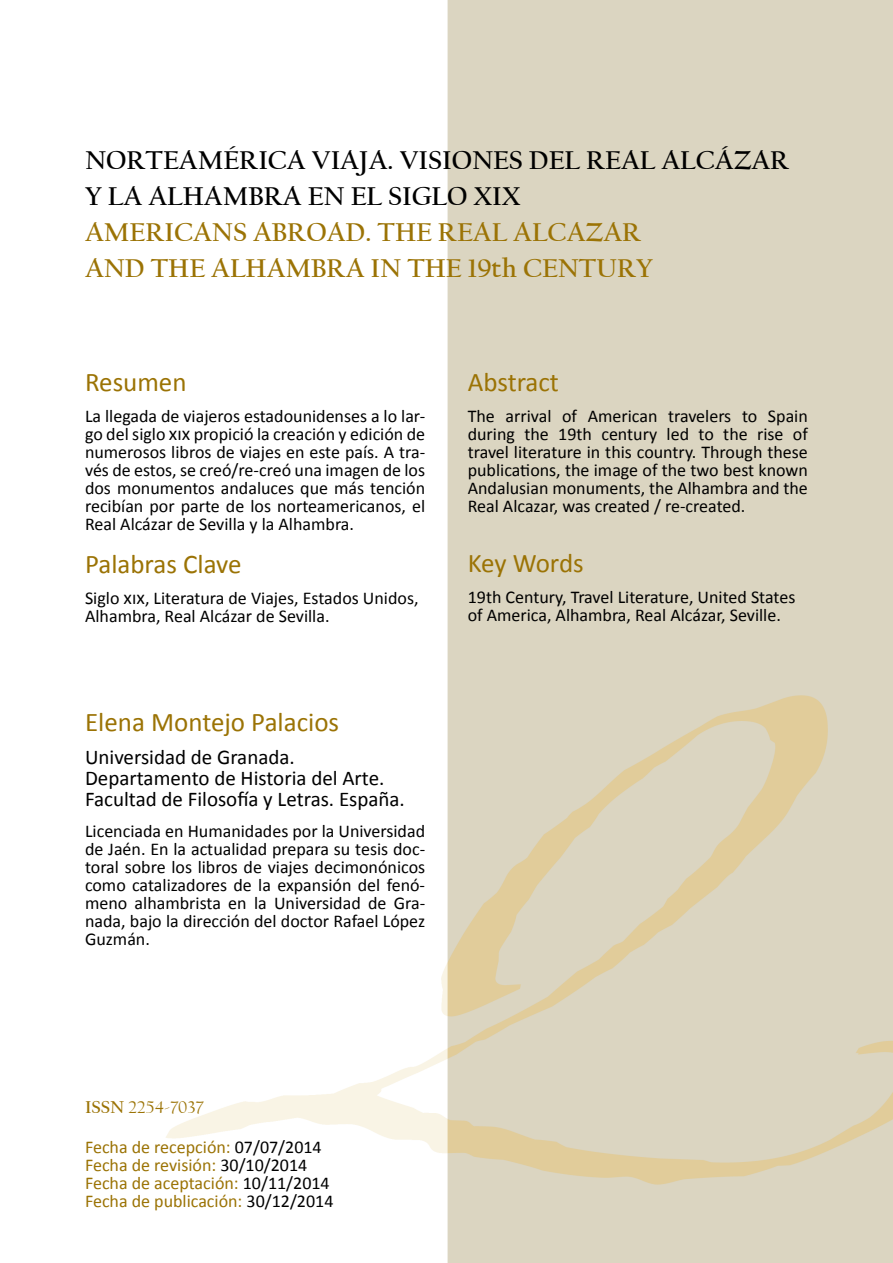
<style>
.page{position:relative;width:893px;height:1263px;background:#fff}
.page>*{position:absolute;margin:0;border:0;box-sizing:border-box;transform-origin:0 0}
.t1{font:700 27px/36px "Californian FB";color:#000}
.t2{font:700 27px/36px "Californian FB";color:#9b7305}
.t3{font:27px "Calibri";color:#9b7305}
.t4{font:21px/21px "Calibri";color:#000}
.t5{font:18px/18px "Calibri";color:#000;text-align:justify}
.t6{font:18px/18px "Calibri";color:#9b7305}
.t7{font:18px "Californian FB";color:#9b7305}
.s1{font-weight:700}
.s2{color:#000}
</style>
<div class="page">
<img style="left:166px;top:0;width:727px;height:1263px">
<h1 class="t1" style="left:85px;top:142px;width:706px">NORTEAMÉRICA VIAJA. VISIONES DEL REAL ALCÁZAR<br>Y LA ALHAMBRA EN EL Siglo XIX</h1>
<h1 class="t2" style="left:85px;top:214px;width:569px">AMERICANS ABROAD. THE REAL ALCAZAR<br>AND THE ALHAMBRA IN THE 19th CENTURY</h1>
<h1 class="t3" style="left:85px;top:365px;width:103px">Resumen</h1>
<p class="t5" style="left:85px;top:406px;width:342px">La llegada de viajeros estadounidenses a lo lar&shy;go del siglo xix propició la creación y edición de numerosos libros de viajes en este país. A tra&shy;vés de estos, se creó/re-creó una imagen de los dos monumentos andaluces que más tención recibían por parte de los norteamericanos, el Real Alcázar de Sevilla y la Alhambra.</p>
<h1 class="t3" style="left:85px;top:547px;width:158px">Palabras Clave</h1>
<p class="t5" style="left:85px;top:588px;width:335px">Siglo xix, Literatura de Viajes, Estados Unidos,<br>Alhambra, Real Alcázar de Sevilla.</p>
<h1 class="t3" style="left:85px;top:705px;width:256px">Elena Montejo Palacios</h1>
<p class="t4" style="left:85px;top:746px;width:321px">Universidad de Granada.<br>Departamento de Historia del Arte.<br>Facultad de Filosofía y Letras. España.</p>
<p class="t5" style="left:85px;top:821px;width:342px">Licenciada en Humanidades por la Universidad de Jaén. En la actualidad prepara su tesis doc&shy;toral sobre los libros de viajes decimonónicos como catalizadores de la expansión del fenó&shy;meno alhambrista en la Universidad de Gra&shy;nada, bajo la dirección del doctor Rafael López Guzmán.</p>
<h1 class="t3" style="left:468px;top:365px;width:93px">Abstract</h1>
<p class="t5" style="left:468px;top:406px;width:342px">The arrival of American travelers to Spain during the 19th century led to the rise of travel literature in this country. Through these publications, the image of the two best known Andalusian monuments, the Alhambra and the Real Alcazar, was created / re-created.</p>
<h1 class="t3" style="left:468px;top:546px;width:117px">Key Words</h1>
<p class="t5" style="left:468px;top:587px;width:329px">19th Century, Travel Literature, United States of America, Alhambra, Real Alcázar, Seville.</p>
<p class="t7" style="left:85px;top:1097px;width:120px"><span class="s1">ISSN</span> 2254-7037</p>
<p class="t6" style="left:85px;top:1137px;width:250px">Fecha de recepción: <span class="s2">07/07/2014<br></span>Fecha de revisión: <span class="s2">30/10/2014<br></span>Fecha de aceptación: <span class="s2">10/11/2014<br></span>Fecha de publicación: <span class="s2">30/12/2014</span></p>
</div>
